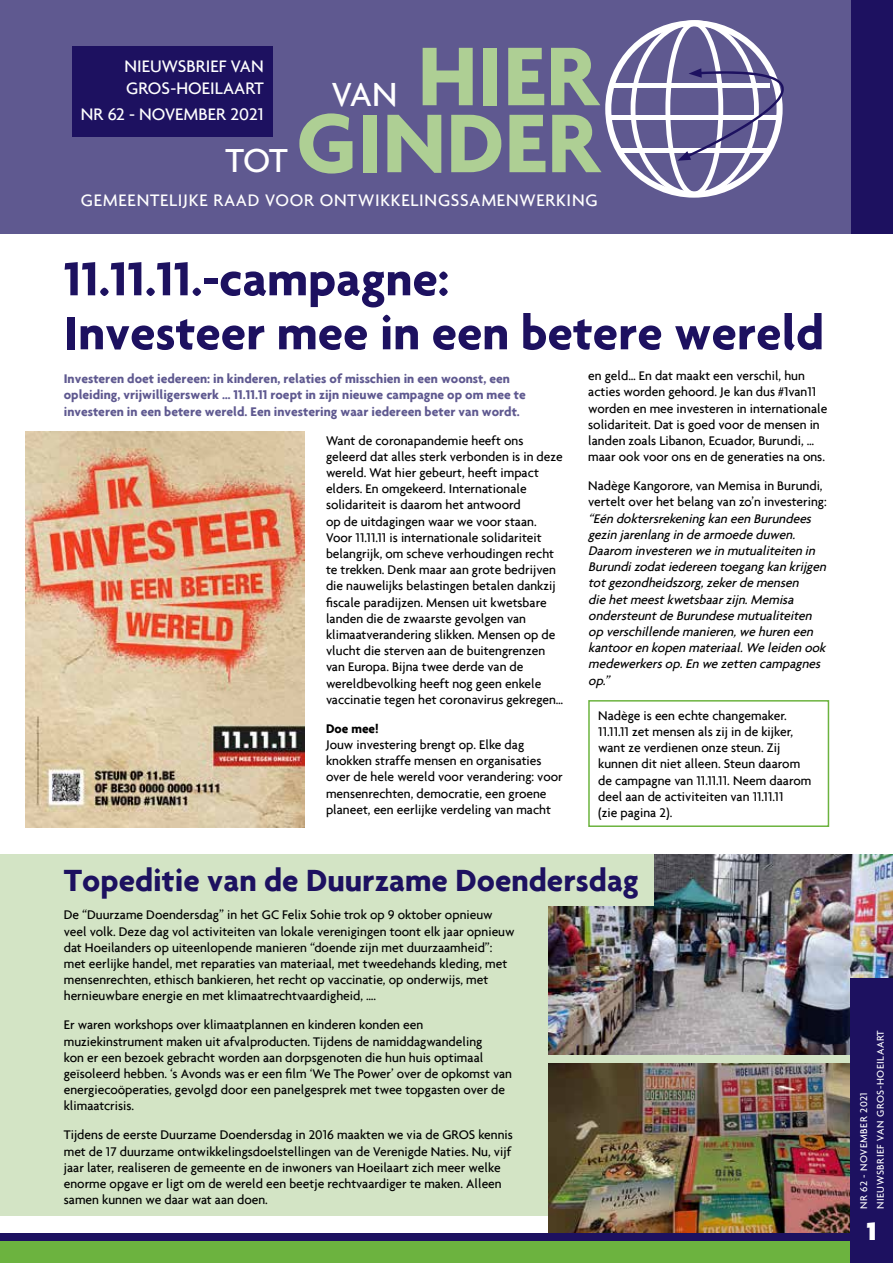
<style>
.page{position:relative;width:893px;height:1263px;background:#fff}
.page>*{position:absolute;margin:0;border:0;box-sizing:border-box;transform-origin:0 0}
.t1{font:700 90px "Agenda";color:#aecf94}
.t2{font:700 51px/54px "Agenda";color:#1d1160}
.t3{font:500 36px "Agenda";letter-spacing:-.03em;color:#fff}
.t4{font:700 33px "Agenda";color:#1d1160}
.t5{font:900 27px "Agenda";color:#fff}
.t6{font:500 18px "Agenda";letter-spacing:.04em;color:#fff}
.t7{font:500 18px/21.6px "Agenda";color:#fff}
.t8{font:500 13.5px/16.2px "Agenda";color:#000}
.t9{font:italic 500 13.5px/16.2px "Agenda";color:#000}
.t10{font:700 13.5px/16.2px "Agenda";color:#5f5990}
.t11{font:700 13.5px "Agenda";color:#000}
.t12{font:500 10.5px/16.5px "Agenda";letter-spacing:.05em;color:#fff}
</style>
<div class="page">
<div style="left:0;top:855px;width:893px;height:361px;background:#d3e4c5"></div>
<img style="left:549px;top:1063px;width:301px;height:170px">
<img style="left:549px;top:855px;width:344px;height:199px">
<div style="left:850px;top:0;width:43px;height:234px;background:#1d1160"></div>
<div style="left:0;top:0;width:850px;height:234px;background:#5f5990"></div>
<svg style="left:605px;top:20px;width:179px;height:178px"></svg>
<div style="left:72px;top:47px;width:200px;height:90px;background:#1d1160"></div>
<div style="left:0;top:1233px;width:893px;height:30px;background:#1d1160"></div>
<div style="left:0;top:1242px;width:893px;height:21px;background:#6cb33f"></div>
<div style="left:850px;top:978px;width:43px;height:285px;background:#1d1160"></div>
<div style="left:45px;top:855px;width:609px;height:51px;background:#d3e4c5"></div>
<div style="left:588px;top:700px;width:241px;height:127px;border:2px solid #6cb33f"></div>
<img style="left:25px;top:432px;width:280px;height:395px">
<h1 class="t1" style="left:418px;top:21px;width:182px">HIER</h1>
<h3 class="t7" style="left:124px;top:55px;width:141px">NIEUWSBRIEF VAN<br>GROS-HOEILAART</h3>
<h3 class="t7" style="left:81px;top:103px;width:184px">NR 62 - NOVEMBER 2021</h3>
<h1 class="t1" style="left:296px;top:88px;width:305px">GINDER</h1>
<h3 class="t3" style="left:332px;top:73px;width:67px">VAN</h3>
<h3 class="t3" style="left:226px;top:139px;width:64px">TOT</h3>
<h3 class="t6" style="left:81px;top:190px;width:518px">GEMEENTELIJKE RAAD VOOR ONTWIKKELINGSSAMENWERKING</h3>
<h2 class="t2" style="left:64px;top:251px;width:762px">11.11.11.-campagne:<br>Investeer mee in een betere wereld</h2>
<p class="t10" style="left:64px;top:370px;width:464px">Investeren doet iedereen: in kinderen, relaties of misschien in een woonst, een opleiding, vrijwilligerswerk … 11.11.11 roept in zijn nieuwe campagne op om mee te investeren in een betere wereld. Een investering waar iedereen beter van wordt.</p>
<p class="t8" style="left:326px;top:432px;width:239px">Want de coronapandemie heeft ons geleerd dat alles sterk verbonden is in deze wereld. Wat hier gebeurt, heeft impact elders. En omgekeerd. Internationale solidariteit is daarom het antwoord<br>op de uitdagingen waar we voor staan.<br>Voor 11.11.11 is internationale solidariteit belangrijk, om scheve verhoudingen recht te trekken. Denk maar aan grote bedrijven die nauwelijks belastingen betalen dankzij fiscale paradijzen. Mensen uit kwetsbare landen die de zwaarste gevolgen van klimaatverandering slikken. Mensen op de vlucht die sterven aan de buitengrenzen van Europa. Bijna twee derde van de wereldbevolking heeft nog geen enkele vaccinatie tegen het coronavirus gekregen…</p>
<p class="t11" style="left:326px;top:720px;width:54px">Doe mee!</p>
<p class="t8" style="left:326px;top:736px;width:238px">Jouw investering brengt op. Elke dag knokken straffe mensen en organisaties over de hele wereld voor verandering: voor mensenrechten, democratie, een groene planeet, een eerlijke verdeling van macht</p>
<p class="t8" style="left:588px;top:367px;width:241px">en geld… En dat maakt een verschil, hun acties worden gehoord. Je kan dus #1van11 worden en mee investeren in internationale solidariteit. Dat is goed voor de mensen in landen zoals Libanon, Ecuador, Burundi, … maar ook voor ons en de generaties na ons.</p>
<p class="t8" style="left:588px;top:477px;width:240px">Nadège Kangorore, van Memisa in Burundi, vertelt over het belang van zo’n investering:</p>
<p class="t9" style="left:588px;top:510px;width:242px">“Eén doktersrekeningkan een Burundees gezin jarenlangin de armoede duwen.<br>Daarom investeren we in mutualiteiten in Burundizodatiedereen toegangkan krijgen totgezondheidszorg,zekerde mensen<br>die hetmeestkwetsbaarzijn.Memisa ondersteuntde Burundese mutualiteiten op verschillende manieren,we huren een kantooren kopen materiaal.We leiden ook medewerkersop.En we zetten campagnes op.”</p>
<p class="t8" style="left:598px;top:707px;width:215px">Nadège is een echte changemaker.<br>11.11.11 zet mensen als zij in de kijker, want ze verdienen onze steun. Zij kunnen dit niet alleen. Steun daarom de campagne van 11.11.11. Neem daarom deel aan de activiteiten van 11.11.11<br>(zie pagina 2).</p>
<h3 class="t4" style="left:64px;top:860px;width:577px">Topeditie van de Duurzame Doendersdag</h3>
<p class="t8" style="left:64px;top:907px;width:452px">De “Duurzame Doendersdag” in het GC Felix Sohie trok op 9 oktober opnieuw veel volk. Deze dag vol activiteiten van lokale verenigingen toont elk jaar opnieuw dat Hoeilanders op uiteenlopende manieren “doende zijn met duurzaamheid”: met eerlijke handel, met reparaties van materiaal, met tweedehands kleding, met mensenrechten, ethisch bankieren, het recht op vaccinatie, op onderwijs, met hernieuwbare energie en met klimaatrechtvaardigheid, ….</p>
<p class="t8" style="left:64px;top:1017px;width:450px">Er waren workshops over klimaatplannen en kinderen konden een muziekinstrument maken uit afvalproducten. Tijdens de namiddagwandeling<br>kon er een bezoek gebracht worden aan dorpsgenoten die hun huis optimaal geïsoleerd hebben. ‘s Avonds was er een film ‘We The Power’ over de opkomst van energiecoöperaties, gevolgd door een panelgesprek met twee topgasten over de klimaatcrisis.</p>
<p class="t8" style="left:64px;top:1126px;width:451px">Tijdens de eerste Duurzame Doendersdag in 2016 maakten we via de GROS kennis met de 17 duurzame ontwikkelingsdoelstellingen van de Verenigde Naties. Nu, vijf jaar later, realiseren de gemeente en de inwoners van Hoeilaart zich meer welke enorme opgave er ligt om de wereld een beetje rechtvaardiger te maken. Alleen samen kunnen we daar wat aan doen.</p>
<p class="t12" style="left:855px;top:1209px;width:180px;rotate:-90deg">NR 62 - NOVEMBER 2021<br>NIEUWSBRIEF VAN GROS-HOEILAART</p>
<h3 class="t5" style="left:867px;top:1214px;width:11px">1</h3>
</div>
